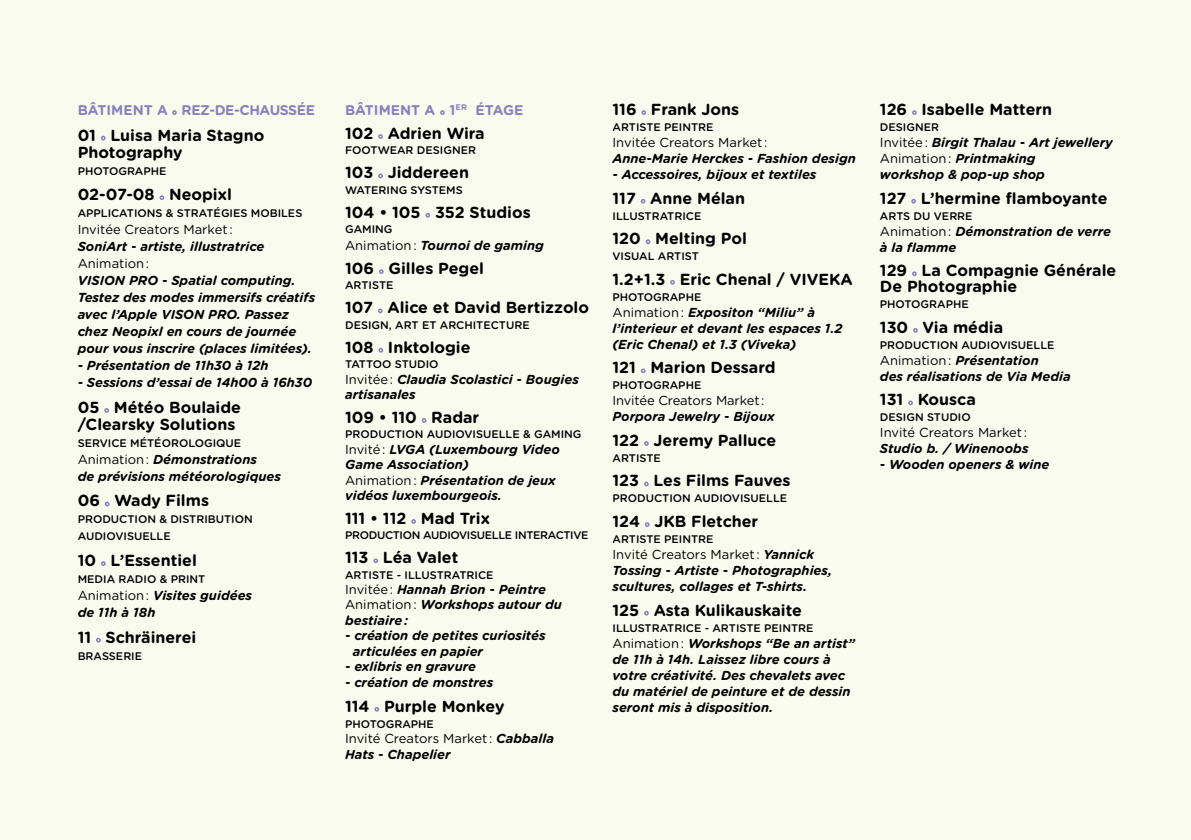
<style>
.page{position:relative;width:1191px;height:840px;background:#fff}
.page>*{position:absolute;margin:0;border:0;box-sizing:border-box;transform-origin:0 0}
.t1{font:700 16px/17px "Gotham Rounded";color:#000}
.t2{font:700 14px "Gotham Rounded";letter-spacing:-.015em;color:#8881bc}
.t3{font:italic 700 13px/16px "Gotham Rounded";color:#000}
.t4{font:13px "Gotham Rounded";color:#000}
.t5{font:500 11px/17px "Gotham Rounded";color:#000}
.t6{font:500 11px "Gotham Rounded";letter-spacing:-.03em;color:#000}
.s1{font-weight:400;font-style:normal}
</style>
<div class="page">
<div style="left:0;top:0;width:1191px;height:839px;background:#fafbef"></div>
<svg style="left:172px;top:110px;width:5px;height:5px"></svg>
<svg style="left:101px;top:135px;width:5px;height:5px"></svg>
<svg style="left:159px;top:195px;width:5px;height:5px"></svg>
<svg style="left:104px;top:408px;width:5px;height:4px"></svg>
<svg style="left:105px;top:501px;width:5px;height:5px"></svg>
<svg style="left:101px;top:561px;width:5px;height:4px"></svg>
<svg style="left:96px;top:637px;width:5px;height:5px"></svg>
<svg style="left:440px;top:110px;width:5px;height:5px"></svg>
<svg style="left:378px;top:134px;width:5px;height:5px"></svg>
<svg style="left:378px;top:173px;width:5px;height:5px"></svg>
<svg style="left:425px;top:212px;width:5px;height:5px"></svg>
<svg style="left:379px;top:269px;width:5px;height:5px"></svg>
<svg style="left:378px;top:308px;width:5px;height:5px"></svg>
<svg style="left:378px;top:348px;width:5px;height:4px"></svg>
<svg style="left:421px;top:418px;width:5px;height:4px"></svg>
<svg style="left:411px;top:519px;width:5px;height:4px"></svg>
<svg style="left:373px;top:558px;width:5px;height:5px"></svg>
<svg style="left:374px;top:707px;width:5px;height:4px"></svg>
<svg style="left:641px;top:110px;width:5px;height:5px"></svg>
<svg style="left:640px;top:198px;width:5px;height:5px"></svg>
<svg style="left:645px;top:239px;width:5px;height:5px"></svg>
<svg style="left:670px;top:280px;width:5px;height:4px"></svg>
<svg style="left:640px;top:368px;width:5px;height:5px"></svg>
<svg style="left:644px;top:441px;width:5px;height:4px"></svg>
<svg style="left:644px;top:481px;width:5px;height:5px"></svg>
<svg style="left:644px;top:522px;width:5px;height:4px"></svg>
<svg style="left:644px;top:610px;width:5px;height:5px"></svg>
<svg style="left:912px;top:110px;width:5px;height:5px"></svg>
<svg style="left:911px;top:198px;width:5px;height:5px"></svg>
<svg style="left:912px;top:271px;width:5px;height:5px"></svg>
<svg style="left:913px;top:328px;width:5px;height:4px"></svg>
<svg style="left:908px;top:400px;width:5px;height:5px"></svg>
<p class="t2" style="left:78px;top:100px;width:239px">BÂTIMENT A REZ-DE-CHAUSSÉE</p>
<p class="t1" style="left:78px;top:126px;width:188px">01 Luisa Maria Stagno<br>Photography</p>
<p class="t5" style="left:78px;top:161px;width:90px">PHOTOGRAPHE</p>
<p class="t1" style="left:78px;top:185px;width:156px">02-07-08 Neopixl</p>
<p class="t5" style="left:78px;top:204px;width:226px">APPLICATIONS &amp; STRATÉGIES MOBILES</p>
<p class="t4" style="left:78px;top:220px;width:156px">Invitée Creators Market :</p>
<p class="t3" style="left:78px;top:238px;width:188px">SoniArt - artiste, illustratrice</p>
<p class="t4" style="left:78px;top:254px;width:73px">Animation :</p>
<p class="t3" style="left:78px;top:271px;width:239px;line-height:17px">VISION PRO - Spatial computing.<br>Testez des modes immersifs créatifs avec l’Apple VISON PRO. Passez chez Neopixl en cours de journée pour vous inscrire (places limitées).</p>
<p class="t3" style="left:78px;top:357px;width:192px">- Présentation de 11h30 à 12h</p>
<p class="t3" style="left:78px;top:374px;width:236px">- Sessions d’essai de 14h00 à 16h30</p>
<p class="t1" style="left:78px;top:398px;width:165px">05 Météo Boulaide /Clearsky Solutions</p>
<p class="t5" style="left:78px;top:434px;width:165px">SERVICE MÉTÉOROLOGIQUE</p>
<p class="t3" style="left:78px;top:450px;width:205px;line-height:17px"><span class="s1">Animation :</span> Démonstrations<br>de prévisions météorologiques</p>
<p class="t1" style="left:78px;top:491px;width:133px">06 Wady Films</p>
<p class="t5" style="left:78px;top:510px;width:177px">PRODUCTION &amp; DISTRIBUTION<br>AUDIOVISUELLE</p>
<p class="t1" style="left:78px;top:551px;width:121px">10 L’Essentiel</p>
<p class="t5" style="left:78px;top:570px;width:129px">MEDIA RADIO &amp; PRINT</p>
<p class="t3" style="left:78px;top:586px;width:176px;line-height:17px"><span class="s1">Animation :</span> Visites guidées de 11h à 18h</p>
<p class="t1" style="left:78px;top:627px;width:120px">11 Schräinerei</p>
<p class="t5" style="left:78px;top:646px;width:66px">BRASSERIE</p>
<p class="t2" style="left:345px;top:100px;width:180px">BÂTIMENT A 1<sup>ER</sup> ÉTAGE</p>
<p class="t1" style="left:345px;top:124px;width:141px">102 Adrien Wira</p>
<p class="t5" style="left:345px;top:141px;width:132px">FOOTWEAR DESIGNER</p>
<p class="t1" style="left:345px;top:163px;width:125px">103 Jiddereen</p>
<p class="t5" style="left:345px;top:181px;width:119px">WATERING SYSTEMS</p>
<p class="t1" style="left:345px;top:203px;width:187px">104 • 105 352 Studios</p>
<p class="t5" style="left:345px;top:220px;width:49px">GAMING</p>
<p class="t3" style="left:345px;top:237px;width:200px"><span class="s1">Animation :</span> Tournoi de gaming</p>
<p class="t1" style="left:345px;top:259px;width:140px">106 Gilles Pegel</p>
<p class="t5" style="left:345px;top:276px;width:50px">ARTISTE</p>
<p class="t1" style="left:345px;top:298px;width:245px">107 Alice et David Bertizzolo</p>
<p class="t5" style="left:345px;top:316px;width:186px">DESIGN, ART ET ARCHITECTURE</p>
<p class="t1" style="left:345px;top:337px;width:127px">108 Inktologie</p>
<p class="t5" style="left:345px;top:355px;width:95px">TATTOO STUDIO</p>
<p class="t3" style="left:345px;top:370px;width:235px;line-height:15.4px"><span class="s1">Invitée :</span> Claudia Scolastici - Bougies artisanales</p>
<p class="t1" style="left:345px;top:408px;width:136px">109 • 110 Radar</p>
<p class="t5" style="left:345px;top:425px;width:238px">PRODUCTION AUDIOVISUELLE &amp; GAMING</p>
<p class="t3" style="left:345px;top:440px;width:216px;line-height:15.4px"><span class="s1">Invité :</span> LVGA (Luxembourg Video<br>Game Association)<br><span class="s1">Animation :</span> Présentation de jeux vidéos luxembourgeois.</p>
<p class="t1" style="left:345px;top:508px;width:146px">111 • 112 Mad Trix</p>
<p class="t6" style="left:345px;top:527px;width:245px">PRODUCTION AUDIOVISUELLE INTERACTIVE</p>
<p class="t1" style="left:345px;top:548px;width:115px">113 Léa Valet</p>
<p class="t5" style="left:345px;top:565px;width:150px">ARTISTE - ILLUSTRATRICE</p>
<p class="t3" style="left:345px;top:581px;width:218px;line-height:15.4px"><span class="s1">Invitée :</span> Hannah Brion - Peintre<br><span class="s1">Animation :</span> Workshops autour du bestiaire:</p>
<p class="t3" style="left:353px;top:627px;width:194px;line-height:15.4px;text-indent:-8px">- création de petites curiosités articulées en papier</p>
<p class="t3" style="left:345px;top:657px;width:132px">- exlibris en gravure</p>
<p class="t3" style="left:345px;top:673px;width:150px">- création de monstres</p>
<p class="t1" style="left:345px;top:696px;width:161px">114 Purple Monkey</p>
<p class="t5" style="left:345px;top:714px;width:90px">PHOTOGRAPHE</p>
<p class="t3" style="left:345px;top:729px;width:210px;line-height:15.4px"><span class="s1">Invité Creators Market :</span> Cabballa<br>Hats - Chapelier</p>
<p class="t1" style="left:612px;top:100px;width:128px">116 Frank Jons</p>
<p class="t5" style="left:612px;top:118px;width:103px">ARTISTE PEINTRE</p>
<p class="t4" style="left:612px;top:133px;width:156px">Invitée Creators Market :</p>
<p class="t3" style="left:612px;top:150px;width:245px">Anne-Marie Herckes - Fashion design</p>
<p class="t3" style="left:612px;top:166px;width:205px">- Accessoires, bijoux et textiles</p>
<p class="t1" style="left:612px;top:189px;width:134px">117 Anne Mélan</p>
<p class="t5" style="left:612px;top:206px;width:90px">ILLUSTRATRICE</p>
<p class="t1" style="left:612px;top:229px;width:136px">120 Melting Pol</p>
<p class="t5" style="left:612px;top:247px;width:88px">VISUAL ARTIST</p>
<p class="t1" style="left:612px;top:270px;width:242px">1.2+1.3 Eric Chenal / VIVEKA</p>
<p class="t5" style="left:612px;top:288px;width:90px">PHOTOGRAPHE</p>
<p class="t3" style="left:612px;top:303px;width:231px"><span class="s1">Animation :</span> Expositon “Miliu” à l’interieur et devant les espaces 1.2 (Eric Chenal) et 1.3 (Viveka)</p>
<p class="t1" style="left:612px;top:358px;width:165px">121 Marion Dessard</p>
<p class="t5" style="left:612px;top:376px;width:90px">PHOTOGRAPHE</p>
<p class="t4" style="left:612px;top:391px;width:153px">Invitée Creators Market :</p>
<p class="t3" style="left:612px;top:408px;width:164px">Porpora Jewelry - Bijoux</p>
<p class="t1" style="left:612px;top:431px;width:165px">122 Jeremy Palluce</p>
<p class="t5" style="left:612px;top:449px;width:50px">ARTISTE</p>
<p class="t1" style="left:612px;top:471px;width:180px">123 Les Films Fauves</p>
<p class="t5" style="left:612px;top:489px;width:176px">PRODUCTION AUDIOVISUELLE</p>
<p class="t1" style="left:612px;top:512px;width:147px">124 JKB Fletcher</p>
<p class="t5" style="left:612px;top:530px;width:103px">ARTISTE PEINTRE</p>
<p class="t3" style="left:612px;top:545px;width:221px"><span class="s1">Invité Creators Market :</span> Yannick<br>Tossing - Artiste - Photographies, scultures, collages et T-shirts.</p>
<p class="t1" style="left:612px;top:600px;width:191px">125 Asta Kulikauskaite</p>
<p class="t5" style="left:612px;top:618px;width:202px">ILLUSTRATRICE - ARTISTE PEINTRE</p>
<p class="t3" style="left:612px;top:634px;width:244px"><span class="s1">Animation :</span> Workshops “Be an artist” de 11h à 14h. Laissez libre cours à votre créativité. Des chevalets avec du matériel de peinture et de dessin seront mis à disposition.</p>
<p class="t1" style="left:880px;top:100px;width:174px">126 Isabelle Mattern</p>
<p class="t5" style="left:880px;top:118px;width:61px">DESIGNER</p>
<p class="t3" style="left:880px;top:134px;width:234px"><span class="s1">Invitée :</span> Birgit Thalau - Art jewellery<br><span class="s1">Animation :</span> Printmaking<br>workshop &amp; pop-up shop</p>
<p class="t1" style="left:880px;top:189px;width:229px">127 L’hermine flamboyante</p>
<p class="t5" style="left:880px;top:206px;width:94px">ARTS DU VERRE</p>
<p class="t3" style="left:880px;top:222px;width:233px"><span class="s1">Animation :</span> Démonstration de verre à la flamme</p>
<p class="t1" style="left:880px;top:262px;width:238px;line-height:16px">129 La Compagnie Générale<br>De Photographie</p>
<p class="t5" style="left:880px;top:295px;width:90px">PHOTOGRAPHE</p>
<p class="t1" style="left:880px;top:318px;width:125px">130 Via média</p>
<p class="t5" style="left:880px;top:336px;width:176px">PRODUCTION AUDIOVISUELLE</p>
<p class="t3" style="left:880px;top:351px;width:192px"><span class="s1">Animation :</span> Présentation<br>des réalisations de Via Media</p>
<p class="t1" style="left:880px;top:390px;width:97px">131 Kousca</p>
<p class="t5" style="left:880px;top:408px;width:92px">DESIGN STUDIO</p>
<p class="t4" style="left:880px;top:423px;width:149px">Invité Creators Market :</p>
<p class="t3" style="left:880px;top:440px;width:150px">Studio b. / Winenoobs</p>
<p class="t3" style="left:880px;top:456px;width:171px">- Wooden openers &amp; wine</p>
</div>
